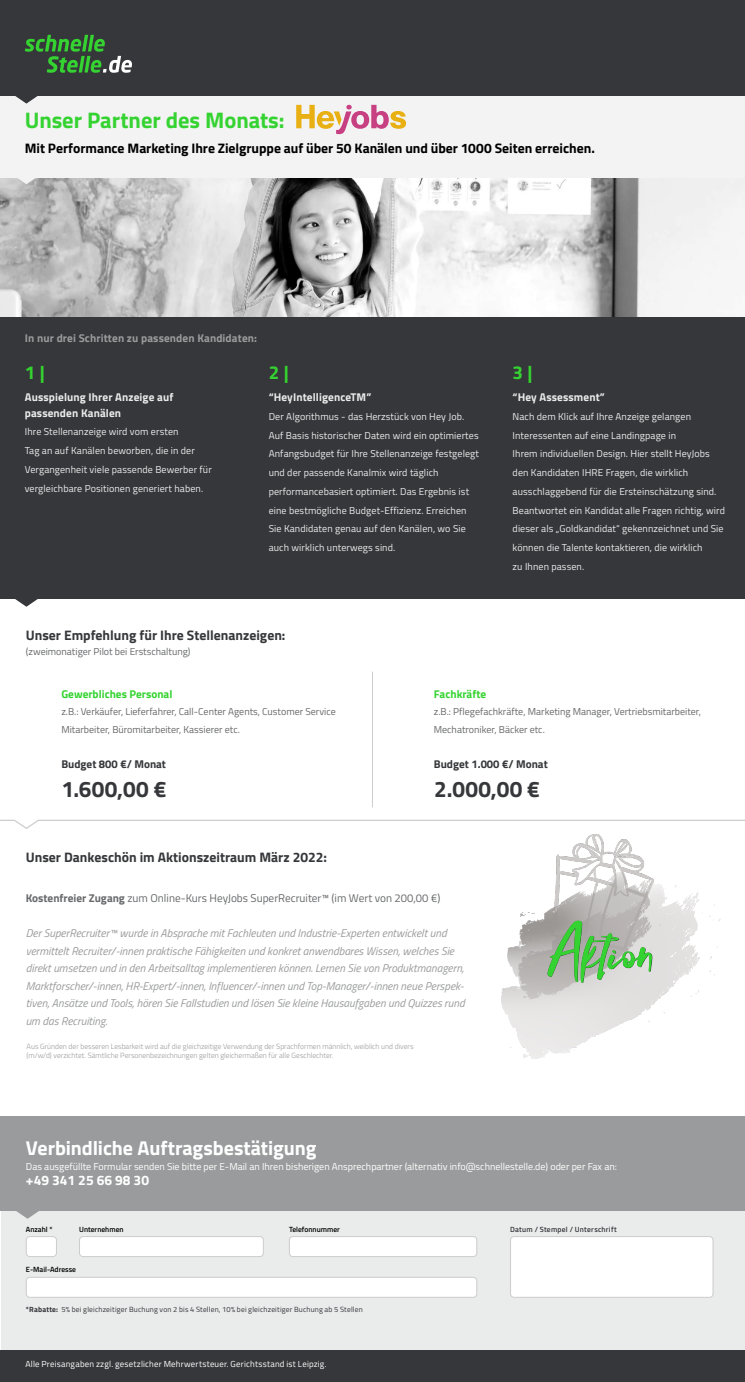
<style>
.page{position:relative;width:745px;height:1382px;background:#fff}
.page>*{position:absolute;margin:0;border:0;box-sizing:border-box;transform-origin:0 0}
.t1{font:700 22.5px "Titillium Web";letter-spacing:-.005em;color:#35d331}
.t2{font:700 22.5px "Titillium Web";letter-spacing:.02em;color:#35373a}
.t3{font:700 20px "Titillium Web";letter-spacing:-.005em;color:#fff}
.t4{font:700 18.75px "Titillium Web";color:#35d331}
.t5{font:700 13.75px "Titillium Web";letter-spacing:-.005em;color:#000}
.t6{font:700 13.75px "Titillium Web";color:#35373a}
.t7{font:700 13.75px "Titillium Web";color:#fff}
.t8{font:italic 11.25px/17.5px "Titillium Web";color:#9a9b9c}
.t9{font:700 11.25px/15.6px "Titillium Web";letter-spacing:.01em;color:#eaebeb}
.t10{font:11.25px "Titillium Web";color:#68696b}
.t11{font:700 11.25px "Titillium Web";letter-spacing:.01em;color:#9a9b9c}
.t12{font:700 11.25px "Titillium Web";color:#35373a}
.t13{font:700 11.25px "Titillium Web";color:#35d331}
.t14{font:10px/18.8px "Titillium Web";letter-spacing:.01em;color:#eaebeb}
.t15{font:10px/17.5px "Titillium Web";color:#68696b}
.t16{font:10px "Titillium Web";color:#fff}
.t17{font:8.75px "Titillium Web";letter-spacing:.02em;color:#fff}
.t18{font:300 7.5px/9px "Titillium Web";color:#9a999a}
.t19{font:7.5px "Titillium Web";letter-spacing:.025em;color:#35373a}
.t20{font:600 7.5px "Titillium Web";color:#000}
.t21{font:600 7.5px "Titillium Web";letter-spacing:.035em;color:#35373a}
.s1{font-weight:700}
</style>
<div class="page">
<div style="left:0;top:303px;width:744px;height:295px;background:#35373a"></div>
<img style="left:0;top:177px;width:744px;height:140px">
<svg style="left:14px;top:177px;width:25px;height:7px"></svg>
<div style="left:0;top:0;width:744px;height:177px;background:#f3f3f3"></div>
<div style="left:0;top:0;width:744px;height:95px;background:#35373a"></div>
<svg style="left:14px;top:598px;width:25px;height:9px"></svg>
<svg style="left:25px;top:35px;width:107px;height:38px"></svg>
<svg style="left:14px;top:95px;width:25px;height:9px"></svg>
<svg style="left:296px;top:105px;width:110px;height:29px"></svg>
<img style="left:501px;top:834px;width:220px;height:225px">
<svg style="left:0;top:819px;width:744px;height:10px"></svg>
<svg style="left:547px;top:921px;width:104px;height:62px;background:#97bd93"></svg>
<hr style="left:372px;top:672px;width:1px;height:135px;background:#cccdce">
<div style="left:1px;top:1139px;width:743px;height:211px;background:#eaebeb"></div>
<div style="left:79px;top:1236px;width:184px;height:20px;background:#fff;border-radius:4px"></div>
<div style="left:79px;top:1236px;width:184px;height:21px;border:1px solid #cdccce;border-radius:4px"></div>
<div style="left:26px;top:1236px;width:30px;height:20px;background:#fff;border-radius:4px"></div>
<div style="left:26px;top:1236px;width:31px;height:21px;border:1px solid #cdccce;border-radius:4px"></div>
<div style="left:26px;top:1277px;width:450px;height:20px;background:#fff;border-radius:4px"></div>
<div style="left:26px;top:1277px;width:451px;height:21px;border:1px solid #cdccce;border-radius:4px"></div>
<div style="left:510px;top:1236px;width:202px;height:61px;background:#fff;border-radius:4px"></div>
<div style="left:510px;top:1236px;width:202px;height:62px;border:1px solid #cdccce;border-radius:4px"></div>
<div style="left:289px;top:1236px;width:187px;height:20px;background:#fff;border-radius:4px"></div>
<div style="left:289px;top:1236px;width:188px;height:21px;border:1px solid #cdccce;border-radius:4px"></div>
<div style="left:0;top:1117px;width:744px;height:94px;background:#9a9b9c"></div>
<svg style="left:16px;top:1211px;width:23px;height:8px"></svg>
<div style="left:0;top:1350px;width:744px;height:32px;background:#35373a"></div>
<h1 class="t1" style="left:25px;top:103px;width:261px">Unser Partner des Monats:</h1>
<h3 class="t5" style="left:25px;top:138px;width:571px">Mit Performance Marketing Ihre Zielgruppe auf über 50 Kanälen und über 1000 Seiten erreichen.</h3>
<p class="t11" style="left:25px;top:329px;width:234px">In nur drei Schritten zu passenden Kandidaten:</p>
<h3 class="t4" style="left:25px;top:358px;width:22px">1 |</h3>
<h3 class="t4" style="left:268px;top:358px;width:22px">2 |</h3>
<h3 class="t4" style="left:512px;top:358px;width:22px">3 |</h3>
<p class="t9" style="left:25px;top:389px;width:150px">Ausspielung Ihrer Anzeige auf passenden Kanälen</p>
<p class="t14" style="left:25px;top:422px;width:188px">Ihre Stellenanzeige wird vom ersten<br>Tag an auf Kanälen beworben, die in der Vergangenheit viele passende Bewerber für vergleichbare Positionen generiert haben.</p>
<p class="t9" style="left:268px;top:389px;width:104px">“HeyIntelligenceTM”</p>
<p class="t14" style="left:268px;top:406px;width:212px">Der Algorithmus - das Herzstück von Hey Job.<br>Auf Basis historischer Daten wird ein optimiertes Anfangsbudget für Ihre Stellenanzeige festgelegt und der passende Kanalmix wird täglich performancebasiert optimiert. Das Ergebnis ist eine bestmögliche Budget-Effizienz. Erreichen Sie Kandidaten genau auf den Kanälen, wo Sie auch wirklich unterwegs sind.</p>
<p class="t9" style="left:512px;top:389px;width:94px">“Hey Assessment”</p>
<p class="t14" style="left:512px;top:406px;width:214px">Nach dem Klick auf Ihre Anzeige gelangen Interessenten auf eine Landingpage in<br>Ihrem individuellen Design. Hier stellt HeyJobs den Kandidaten IHRE Fragen, die wirklich ausschlaggebend für die Ersteinschätzung sind.<br>Beantwortet ein Kandidat alle Fragen richtig, wird dieser als „Goldkandidat“ gekennzeichnet und Sie können die Talente kontaktieren, die wirklich<br>zu Ihnen passen.</p>
<h3 class="t6" style="left:26px;top:625px;width:261px">Unser Empfehlung für Ihre Stellenanzeigen:</h3>
<p class="t15" style="left:26px;top:642px;width:166px">(zweimonatiger Pilot bei Erstschaltung)</p>
<p class="t13" style="left:61px;top:685px;width:112px">Gewerbliches Personal</p>
<p class="t15" style="left:61px;top:703px;width:276px">z.B.: Verkäufer, Lieferfahrer, Call-Center Agents, Customer Service<br>Mitarbeiter, Büromitarbeiter, Kassierer etc.</p>
<p class="t12" style="left:61px;top:755px;width:106px">Budget 800 €/ Monat</p>
<h1 class="t2" style="left:61px;top:772px;width:106px">1.600,00 €</h1>
<p class="t13" style="left:433px;top:685px;width:54px">Fachkräfte</p>
<p class="t15" style="left:433px;top:703px;width:268px">z.B.: Pflegefachkräfte, Marketing Manager, Vertriebsmitarbeiter,<br>Mechatroniker, Bäcker etc.</p>
<p class="t12" style="left:433px;top:755px;width:115px">Budget 1.000 €/ Monat</p>
<h1 class="t2" style="left:434px;top:772px;width:107px">2.000,00 €</h1>
<h3 class="t6" style="left:26px;top:846px;width:302px">Unser Dankeschön im Aktionszeitraum März 2022:</h3>
<p class="t10" style="left:26px;top:890px;width:416px"><span class="s1">Kostenfreier Zugang</span> zum Online-Kurs HeyJobs SuperRecruiter™ (im Wert von 200,00 €)</p>
<p class="t8" style="left:26px;top:924px;width:440px">Der SuperRecruiter™ wurde in Absprache mit Fachleuten und Industrie-Experten entwickelt und vermittelt Recruiter/-innen praktische Fähigkeiten und konkret anwendbares Wissen, welches Sie direkt umsetzen und in den Arbeitsalltag implementieren können. Lernen Sie von Produktmanagern, Marktforscher/-innen, HR-Expert/-innen, Influencer/-innen und Top-Manager/-innen neue Perspek&shy;tiven, Ansätze und Tools, hören Sie Fallstudien und lösen Sie kleine Hausaufgaben und Quizzes rund um das Recruiting.</p>
<p class="t18" style="left:27px;top:1041px;width:388px">Aus Gründen der besseren Lesbarkeit wird auf die gleichzeitige Verwendung der Sprachformen männlich, weiblich und divers (m/w/d) verzichtet. Sämtliche Personenbezeichnungen gelten gleichermaßen für alle Geschlechter.</p>
<h2 class="t3" style="left:26px;top:1133px;width:292px">Verbindliche Auftragsbestätigung</h2>
<p class="t16" style="left:26px;top:1160px;width:592px">Das ausgefüllte Formular senden Sie bitte per E-Mail an Ihren bisherigen Ansprechpartner (alternativ info@schnellestelle.de) oder per Fax an:</p>
<h3 class="t7" style="left:26px;top:1170px;width:124px">+49 341 25 66 98 30</h3>
<p class="t20" style="left:26px;top:1223px;width:28px">Anzahl *</p>
<p class="t20" style="left:79px;top:1223px;width:46px">Unternehmen</p>
<p class="t20" style="left:26px;top:1264px;width:52px">E-Mail-Adresse</p>
<p class="t20" style="left:289px;top:1223px;width:52px">Telefonnummer</p>
<p class="t21" style="left:510px;top:1223px;width:108px">Datum / Stempel / Unterschrift</p>
<p class="t19" style="left:26px;top:1304px;width:338px"><span class="s1">*Rabatte:</span> 5% bei gleichzeitiger Buchung von 2 bis 4 Stellen, 10% bei gleichzeitiger Buchung ab 5 Stellen</p>
<p class="t17" style="left:25px;top:1358px;width:302px">Alle Preisangaben zzgl. gesetzlicher Mehrwertsteuer. Gerichtsstand ist Leipzig.</p>
</div>
